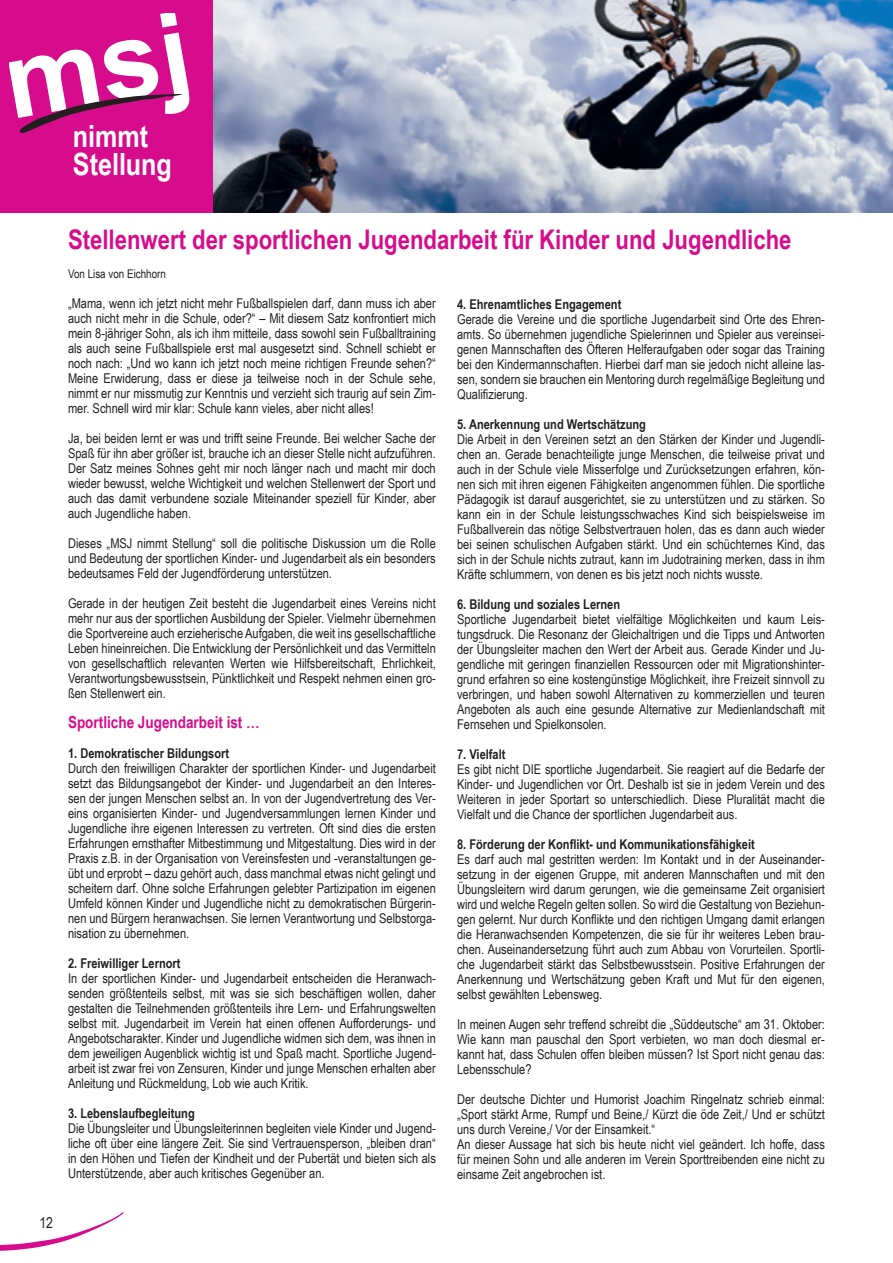
<style>
.page{position:relative;width:893px;height:1263px;background:#fff}
.page>*{position:absolute;margin:0;border:0;box-sizing:border-box;transform-origin:0 0}
.t1{font:700 30.6px/28px "Arial Narrow";color:#fff}
.t2{font:700 27px "Arial Narrow";color:#d70c8c}
.t3{font:700 16.5px "Arial Narrow";color:#d70c8c}
.t4{font:15px "Arial Narrow";color:#231f20}
.t5{font:13.5px/15px "Arial Narrow";color:#231f20;text-align:justify}
.t6{font:700 13.5px "Arial Narrow";color:#231f20}
.t7{font:12px "Arial Narrow";color:#231f20}
</style>
<div class="page">
<svg style="left:0;top:1211px;width:124px;height:40px"></svg>
<img style="left:213px;top:0;width:680px;height:213px">
<div style="left:0;top:0;width:213px;height:213px;background:#d70c8c"></div>
<svg style="left:10px;top:14px;width:180px;height:119px"></svg>
<p class="t1" style="left:73px;top:121px;width:100px">nimmt<br>Stellung</p>
<p class="t4" style="left:39px;top:1212px;width:15px">12</p>
<p class="t2" style="left:68px;top:219px;width:725px">Stellenwert der sportlichen Jugendarbeit für Kinder und Jugendliche</p>
<p class="t7" style="left:68px;top:265px;width:99px">Von Lisa von Eichhorn</p>
<p class="t5" style="left:68px;top:295px;width:369px">„Mama, wenn ich jetzt nicht mehr Fußballspielen darf, dann muss ich aber auch nicht mehr in die Schule, oder?“ – Mit diesem Satz konfrontiert mich mein 8-jähriger Sohn, als ich ihm mitteile, dass sowohl sein Fußballtraining als auch seine Fußballspiele erst mal ausgesetzt sind. Schnell schiebt er noch nach: „Und wo kann ich jetzt noch meine richtigen Freunde sehen?“ Meine Erwiderung, dass er diese ja teilweise noch in der Schule sehe, nimmt er nur missmutig zur Kenntnis und verzieht sich traurig auf sein Zim&shy;mer. Schnell wird mir klar: Schule kann vieles, aber nicht alles!</p>
<p class="t5" style="left:68px;top:430px;width:369px">Ja, bei beiden lernt er was und trifft seine Freunde. Bei welcher Sache der<br>Spaß für ihn aber größer ist, brauche ich an dieser Stelle nicht aufzuführen.</p>
<p class="t5" style="left:68px;top:460px;width:369px">Der Satz meines Sohnes geht mir noch länger nach und macht mir doch wieder bewusst, welche Wichtigkeit und welchen Stellenwert der Sport und auch das damit verbundene soziale Miteinander speziell für Kinder, aber auch Jugendliche haben.</p>
<p class="t5" style="left:68px;top:535px;width:369px">Dieses „MSJ nimmt Stellung“ soll die politische Diskussion um die Rolle und Bedeutung der sportlichen Kinder- und Jugendarbeit als ein besonders bedeutsames Feld der Jugendförderung unterstützen.</p>
<p class="t5" style="left:68px;top:595px;width:369px">Gerade in der heutigen Zeit besteht die Jugendarbeit eines Vereins nicht mehr nur aus der sportlichen Ausbildung der Spieler. Vielmehr übernehmen die Sportvereine auch erzieherische Aufgaben, die weit ins gesellschaftliche Leben hineinreichen. Die Entwicklung der Persönlichkeit und das Vermitteln von gesellschaftlich relevanten Werten wie Hilfsbereitschaft, Ehrlichkeit, Verantwortungsbewusstsein, Pünktlichkeit und Respekt nehmen einen gro&shy;ßen Stellenwert ein.</p>
<p class="t3" style="left:68px;top:710px;width:193px">Sportliche Jugendarbeit ist …</p>
<p class="t6" style="left:68px;top:743px;width:163px">1. Demokratischer Bildungsort</p>
<p class="t5" style="left:68px;top:760px;width:369px">Durch den freiwilligen Charakter der sportlichen Kinder- und Jugendarbeit setzt das Bildungsangebot der Kinder- und Jugendarbeit an den Interes&shy;sen der jungen Menschen selbst an. In von der Jugendvertretung des Ver&shy;eins organisierten Kinder- und Jugendversammlungen lernen Kinder und Jugendliche ihre eigenen Interessen zu vertreten. Oft sind dies die ersten Erfahrungen ernsthafter Mitbestimmung und Mitgestaltung. Dies wird in der Praxis z.B. in der Organisation von Vereinsfesten und -veranstaltungen ge&shy;übt und erprobt – dazu gehört auch, dass manchmal etwas nicht gelingt und scheitern darf. Ohne solche Erfahrungen gelebter Partizipation im eigenen Umfeld können Kinder und Jugendliche nicht zu demokratischen Bürgerin&shy;nen und Bürgern heranwachsen. Sie lernen Verantwortung und Selbstorga&shy;nisation zu übernehmen.</p>
<p class="t6" style="left:68px;top:953px;width:114px">2. Freiwilliger Lernort</p>
<p class="t5" style="left:68px;top:970px;width:369px">In der sportlichen Kinder- und Jugendarbeit entscheiden die Heranwach&shy;senden größtenteils selbst, mit was sie sich beschäftigen wollen, daher gestalten die Teilnehmenden größtenteils ihre Lern- und Erfahrungswelten selbst mit. Jugendarbeit im Verein hat einen offenen Aufforderungs- und Angebotscharakter. Kinder und Jugendliche widmen sich dem, was ihnen in dem jeweiligen Augenblick wichtig ist und Spaß macht. Sportliche Jugend&shy;arbeit ist zwar frei von Zensuren, Kinder und junge Menschen erhalten aber Anleitung und Rückmeldung, Lob wie auch Kritik.</p>
<p class="t6" style="left:68px;top:1103px;width:128px">3. Lebenslaufbegleitung</p>
<p class="t5" style="left:68px;top:1120px;width:369px">Die Übungsleiter und Übungsleiterinnen begleiten viele Kinder und Jugend&shy;liche oft über eine längere Zeit. Sie sind Vertrauensperson, „bleiben dran“ in den Höhen und Tiefen der Kindheit und der Pubertät und bieten sich als Unterstützende, aber auch kritisches Gegenüber an.</p>
<p class="t6" style="left:457px;top:294px;width:166px">4. Ehrenamtliches Engagement</p>
<p class="t5" style="left:457px;top:311px;width:369px">Gerade die Vereine und die sportliche Jugendarbeit sind Orte des Ehren&shy;amts. So übernehmen jugendliche Spielerinnen und Spieler aus vereinsei&shy;genen Mannschaften des Öfteren Helferaufgaben oder sogar das Training bei den Kindermannschaften. Hierbei darf man sie jedoch nicht alleine las&shy;sen, sondern sie brauchen ein Mentoring durch regelmäßige Begleitung und Qualifizierung.</p>
<p class="t6" style="left:457px;top:414px;width:190px">5. Anerkennung und Wertschätzung</p>
<p class="t5" style="left:457px;top:431px;width:369px">Die Arbeit in den Vereinen setzt an den Stärken der Kinder und Jugendli&shy;chen an. Gerade benachteiligte junge Menschen, die teilweise privat und auch in der Schule viele Misserfolge und Zurücksetzungen erfahren, kön&shy;nen sich mit ihren eigenen Fähigkeiten angenommen fühlen. Die sportliche Pädagogik ist darauf ausgerichtet, sie zu unterstützen und zu stärken. So kann ein in der Schule leistungsschwaches Kind sich beispielsweise im Fußballverein das nötige Selbstvertrauen holen, das es dann auch wieder bei seinen schulischen Aufgaben stärkt. Und ein schüchternes Kind, das sich in der Schule nichts zutraut, kann im Judotraining merken, dass in ihm Kräfte schlummern, von denen es bis jetzt noch nichts wusste.</p>
<p class="t6" style="left:457px;top:594px;width:165px">6. Bildung und soziales Lernen</p>
<p class="t5" style="left:457px;top:611px;width:369px">Sportliche Jugendarbeit bietet vielfältige Möglichkeiten und kaum Leis&shy;tungsdruck. Die Resonanz der Gleichaltrigen und die Tipps und Antworten der Übungsleiter machen den Wert der Arbeit aus. Gerade Kinder und Ju&shy;gendliche mit geringen finanziellen Ressourcen oder mit Migrationshinter&shy;grund erfahren so eine kostengünstige Möglichkeit, ihre Freizeit sinnvoll zu verbringen, und haben sowohl Alternativen zu kommerziellen und teuren Angeboten als auch eine gesunde Alternative zur Medienlandschaft mit Fernsehen und Spielkonsolen.</p>
<p class="t6" style="left:457px;top:744px;width:50px">7. Vielfalt</p>
<p class="t5" style="left:457px;top:761px;width:369px">Es gibt nicht DIE sportliche Jugendarbeit. Sie reagiert auf die Bedarfe der Kinder- und Jugendlichen vor Ort. Deshalb ist sie in jedem Verein und des Weiteren in jeder Sportart so unterschiedlich. Diese Pluralität macht die Vielfalt und die Chance der sportlichen Jugendarbeit aus.</p>
<p class="t6" style="left:457px;top:834px;width:299px">8. Förderung der Konflikt- und Kommunikationsfähigkeit</p>
<p class="t5" style="left:457px;top:851px;width:369px">Es darf auch mal gestritten werden: Im Kontakt und in der Auseinander&shy;setzung in der eigenen Gruppe, mit anderen Mannschaften und mit den Übungsleitern wird darum gerungen, wie die gemeinsame Zeit organisiert wird und welche Regeln gelten sollen. So wird die Gestaltung von Beziehun&shy;gen gelernt. Nur durch Konflikte und den richtigen Umgang damit erlangen die Heranwachsenden Kompetenzen, die sie für ihr weiteres Leben brau&shy;chen. Auseinandersetzung führt auch zum Abbau von Vorurteilen. Sportli&shy;che Jugendarbeit stärkt das Selbstbewusstsein. Positive Erfahrungen der Anerkennung und Wertschätzung geben Kraft und Mut für den eigenen, selbst gewählten Lebensweg.</p>
<p class="t5" style="left:457px;top:1016px;width:369px">In meinen Augen sehr treffend schreibt die „Süddeutsche“ am 31. Oktober:<br>Wie kann man pauschal den Sport verbieten, wo man doch diesmal er&shy;kannt hat, dass Schulen offen bleiben müssen? Ist Sport nicht genau das:<br>Lebensschule?</p>
<p class="t5" style="left:457px;top:1091px;width:369px">Der deutsche Dichter und Humorist Joachim Ringelnatz schrieb einmal: „Sport stärkt Arme, Rumpf und Beine,/ Kürzt die öde Zeit,/ Und er schützt uns durch Vereine,/ Vor der Einsamkeit.“</p>
<p class="t5" style="left:457px;top:1136px;width:369px">An dieser Aussage hat sich bis heute nicht viel geändert. Ich hoffe, dass für meinen Sohn und alle anderen im Verein Sporttreibenden eine nicht zu einsame Zeit angebrochen ist.</p>
</div>
